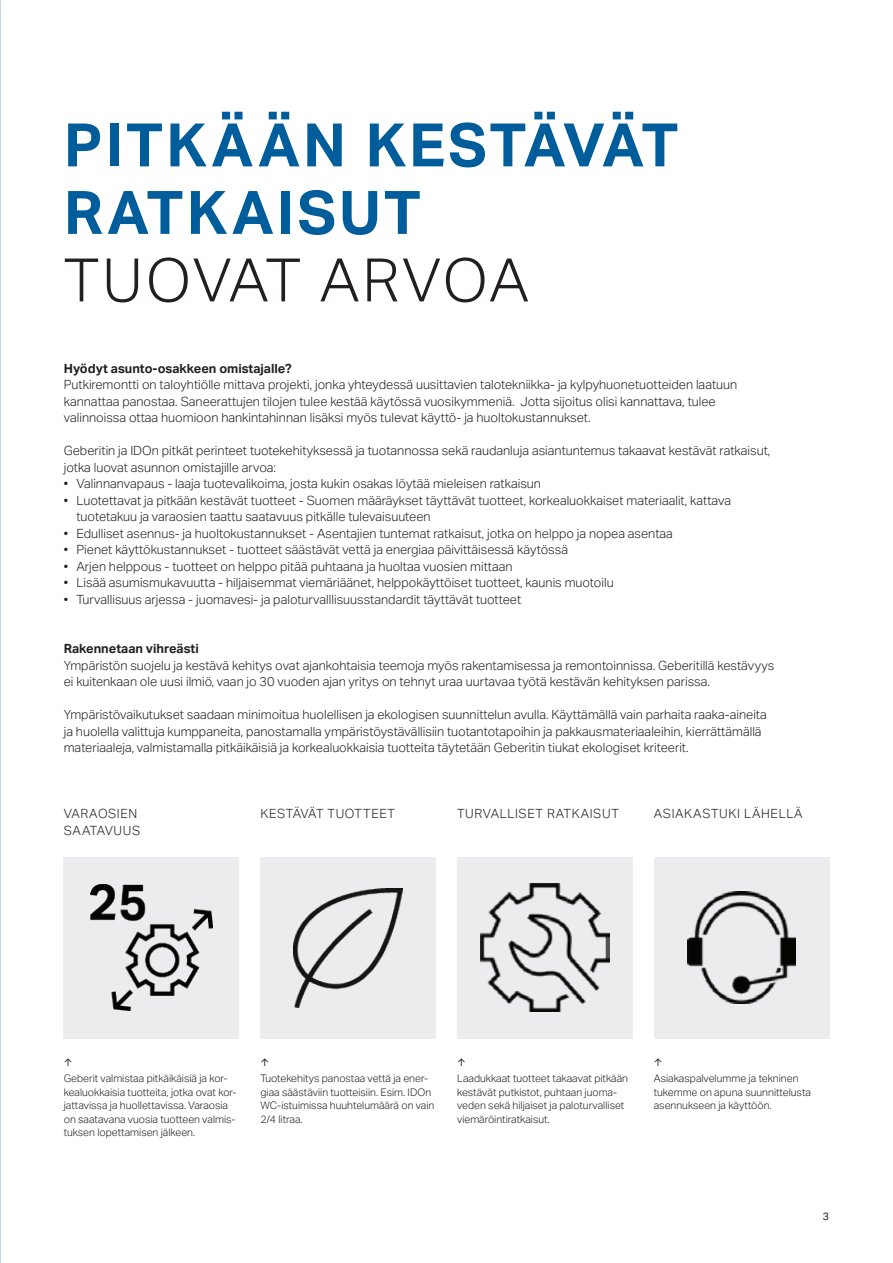
<style>
.page{position:relative;width:893px;height:1263px;background:#fff}
.page>*{position:absolute;margin:0;border:0;box-sizing:border-box;transform-origin:0 0}
.t1{font:700 60px/67.5px "Aktiv Grotesk Geberit";letter-spacing:.05em;color:#005d9c}
.t2{font:300 60px "Aktiv Grotesk Geberit";letter-spacing:.025em;color:#231f20}
.t3{font:300 12.75px/16.5px "Aktiv Grotesk Geberit";color:#231f20}
.t4{font:300 12.75px/16.5px "Aktiv Grotesk Geberit";letter-spacing:.05em;color:#231f20}
.t5{font:700 12.75px "Aktiv Grotesk Geberit";color:#231f20}
.t6{font:300 12.75px "Aktiv Grotesk Geberit";letter-spacing:.045em;color:#231f20}
.t7{font:300 10.5px/13.5px "Aktiv Grotesk Geberit";color:#231f20}
.t8{font:10.5px "Aktiv Grotesk Geberit";color:#231f20}
</style>
<div class="page">
<div style="left:64px;top:857px;width:175px;height:182px;background:#ececee"></div>
<img style="left:91px;top:885px;width:121px;height:126px">
<div style="left:260px;top:857px;width:176px;height:182px;background:#ececee"></div>
<img style="left:294px;top:888px;width:108px;height:119px">
<div style="left:457px;top:857px;width:175px;height:182px;background:#ececee"></div>
<img style="left:480px;top:884px;width:129px;height:128px">
<div style="left:654px;top:857px;width:175px;height:182px;background:#ececee"></div>
<img style="left:688px;top:892px;width:107px;height:112px">
<h1 class="t1" style="left:64px;top:110px;width:616px">PITKÄÄN KESTÄVÄT<br>RATKAISUT</h1>
<h1 class="t2" style="left:64px;top:246px;width:467px">TUOVAT ARVOA</h1>
<p class="t5" style="left:64px;top:360px;width:229px">Hyödyt asunto-osakkeen omistajalle?</p>
<p class="t3" style="left:64px;top:376px;width:675px">Putkiremontti on taloyhtiölle mittava projekti, jonka yhteydessä uusittavien talotekniikka- ja kylpyhuonetuotteiden laatuun kannattaa panostaa. Saneerattujen tilojen tulee kestää käytössä vuosikymmeniä. Jotta sijoitus olisi kannattava, tulee valinnoissa ottaa huomioon hankintahinnan lisäksi myös tulevat käyttö- ja huoltokustannukset.</p>
<p class="t3" style="left:64px;top:442px;width:708px">Geberitin ja IDOn pitkät perinteet tuotekehityksessä ja tuotannossa sekä raudanluja asiantuntemus takaavat kestävät ratkaisut, jotka luovat asunnon omistajille arvoa:</p>
<p class="t3" style="left:64px;top:475px;width:479px">• Valinnanvapaus - laaja tuotevalikoima, josta kukin osakas löytää mieleisen ratkaisun</p>
<p class="t3" style="left:77px;top:492px;width:656px;text-indent:-13px">• Luotettavat ja pitkään kestävät tuotteet - Suomen määräykset täyttävät tuotteet, korkealuokkaiset materiaalit, kattava tuotetakuu ja varaosien taattu saatavuus pitkälle tulevaisuuteen</p>
<p class="t3" style="left:64px;top:525px;width:611px">• Edulliset asennus- ja huoltokustannukset - Asentajien tuntemat ratkaisut, jotka on helppo ja nopea asentaa</p>
<p class="t3" style="left:64px;top:541px;width:506px">• Pienet käyttökustannukset - tuotteet säästävät vettä ja energiaa päivittäisessä käytössä</p>
<p class="t3" style="left:64px;top:558px;width:450px">• Arjen helppous - tuotteet on helppo pitää puhtaana ja huoltaa vuosien mittaan</p>
<p class="t3" style="left:64px;top:574px;width:551px">• Lisää asumismukavuutta - hiljaisemmat viemäriäänet, helppokäyttöiset tuotteet, kaunis muotoilu</p>
<p class="t3" style="left:64px;top:591px;width:459px">• Turvallisuus arjessa - juomavesi- ja paloturvalllisuusstandardit täyttävät tuotteet</p>
<p class="t5" style="left:64px;top:641px;width:137px">Rakennetaan vihreästi</p>
<p class="t3" style="left:64px;top:657px;width:712px">Ympäristön suojelu ja kestävä kehitys ovat ajankohtaisia teemoja myös rakentamisessa ja remontoinnissa. Geberitillä kestävyys ei kuitenkaan ole uusi ilmiö, vaan jo 30 vuoden ajan yritys on tehnyt uraa uurtavaa työtä kestävän kehityksen parissa.</p>
<p class="t3" style="left:64px;top:706px;width:705px">Ympäristövaikutukset saadaan minimoitua huolellisen ja ekologisen suunnittelun avulla. Käyttämällä vain parhaita raaka-aineita ja huolella valittuja kumppaneita, panostamalla ympäristöystävällisiin tuotantotapoihin ja pakkausmateriaaleihin, kierrättämällä materiaaleja, valmistamalla pitkäikäisiä ja korkealuokkaisia tuotteita täytetään Geberitin tiukat ekologiset kriteerit.</p>
<p class="t4" style="left:64px;top:805px;width:78px">VARAOSIEN<br>SAATAVUUS</p>
<p class="t6" style="left:260px;top:806px;width:136px">KESTÄVÄT TUOTTEET</p>
<p class="t4" style="left:457px;top:805px;width:163px">TURVALLISET RATKAISUT</p>
<p class="t4" style="left:654px;top:805px;width:150px">ASIAKASTUKI LÄHELLÄ</p>
<p class="t8" style="left:64px;top:1056px;width:9px">↑</p>
<p class="t7" style="left:64px;top:1072px;width:174px">Geberit valmistaa pitkäikäisiä ja kor&shy;kealuokkaisia tuotteita, jotka ovat kor&shy;jattavissa ja huollettavissa. Varaosia on saatavana vuosia tuotteen valmis&shy;tuksen lopettamisen jälkeen.</p>
<p class="t8" style="left:260px;top:1056px;width:9px">↑</p>
<p class="t7" style="left:260px;top:1072px;width:175px">Tuotekehitys panostaa vettä ja ener&shy;giaa säästäviin tuotteisiin. Esim. IDOn<br>WC-istuimissa huuhtelumäärä on vain<br>2/4 litraa.</p>
<p class="t8" style="left:457px;top:1056px;width:9px">↑</p>
<p class="t7" style="left:457px;top:1072px;width:172px">Laadukkaat tuotteet takaavat pitkään kestävät putkistot, puhtaan juoma&shy;veden sekä hiljaiset ja paloturvalliset viemäröintiratkaisut.</p>
<p class="t8" style="left:654px;top:1056px;width:9px">↑</p>
<p class="t7" style="left:654px;top:1072px;width:159px">Asiakaspalvelumme ja tekninen tukemme on apuna suunnittelusta asennukseen ja käyttöön.</p>
<p class="t8" style="left:823px;top:1210px;width:8px">3</p>
</div>
